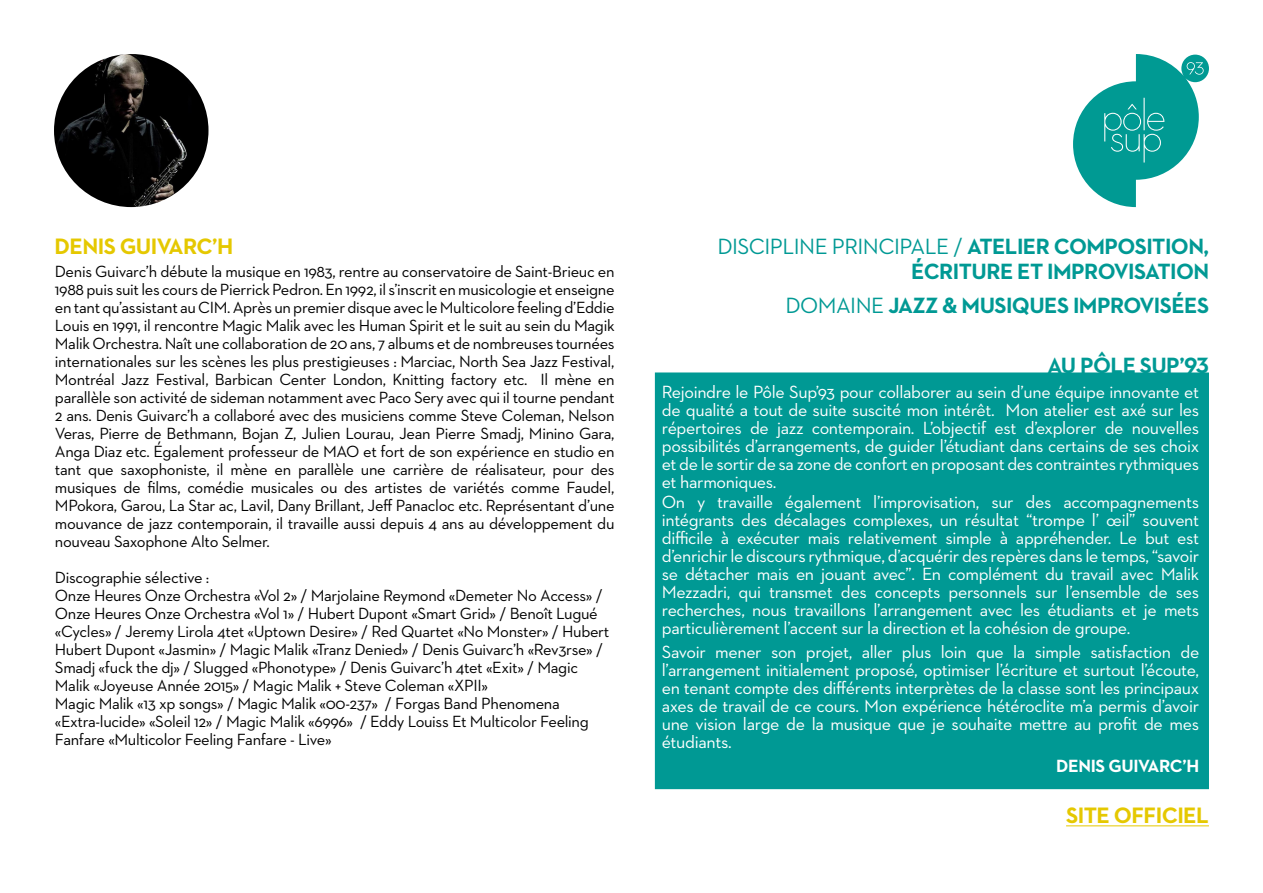
<style>
.page{position:relative;width:1263px;height:893px;background:#fff}
.page>*{position:absolute;margin:0;border:0;box-sizing:border-box;transform-origin:0 0}
.t1{font:700 22.65px "Neutraface 2 Text";letter-spacing:-.025em;color:#e5c800}
.t2{font:700 22.5px/25.5px "Neutraface 2 Text";letter-spacing:-.025em;color:#009994;text-align:right}
.t3{font:18px/18px "Neutraface 2 Text";letter-spacing:-.02em;color:#fff;text-align:justify}
.t4{font:700 18px "Neutraface 2 Text";letter-spacing:-.02em;color:#fff}
.t5{font:16.5px/18px "Neutraface 2 Text";letter-spacing:-.02em;color:#000;text-align:justify}
.s1{font-weight:400}
</style>
<div class="page">
<div style="left:655px;top:372px;width:554px;height:417px;background:#009994"></div>
<svg style="left:1073px;top:54px;width:136px;height:153px"></svg>
<hr style="left:1066px;top:826px;width:143px;height:1px;background:#e5c800">
<img style="left:54px;top:54px;width:154px;height:153px">
<h1 class="t1" style="left:54px;top:231px;width:180px">DENIS GUIVARC’H</h1>
<p class="t5" style="left:55px;top:262px;width:561px">Denis Guivarc’h débute la musique en 1983, rentre au conservatoire de Saint-Brieuc en 1988 puis suit les cours de Pierrick Pedron. En 1992, il s’inscrit en musicologie et enseigne en tant qu’assistant au CIM. Après un premier disque avec le Multicolore feeling d’Eddie Louis en 1991, il rencontre Magic Malik avec les Human Spirit et le suit au sein du Magik Malik Orchestra. Naît une collaboration de 20 ans, 7 albums et de nombreuses tournées internationales sur les scènes les plus prestigieuses : Marciac, North Sea Jazz Festival, Montréal Jazz Festival, Barbican Center London, Knitting factory etc. Il mène en parallèle son activité de sideman notamment avec Paco Sery avec qui il tourne pendant 2 ans. Denis Guivarc’h a collaboré avec des musiciens comme Steve Coleman, Nelson Veras, Pierre de Bethmann, Bojan Z, Julien Lourau, Jean Pierre Smadj, Minino Gara, Anga Diaz etc. Également professeur de MAO et fort de son expérience en studio en tant que saxophoniste, il mène en parallèle une carrière de réalisateur, pour des musiques de films, comédie musicales ou des artistes de variétés comme Faudel, MPokora, Garou, La Star ac, Lavil, Dany Brillant, Jeff Panacloc etc. Représentant d’une mouvance de jazz contemporain, il travaille aussi depuis 4 ans au développement du nouveau Saxophone Alto Selmer.</p>
<p class="t5" style="left:55px;top:568px;width:556px;text-align:left">Discographie sélective :<br>Onze Heures Onze Orchestra «Vol 2» / Marjolaine Reymond «Demeter No Access» / Onze Heures Onze Orchestra «Vol 1» / Hubert Dupont «Smart Grid» / Benoît Lugué «Cycles» / Jeremy Lirola 4tet «Uptown Desire» / Red Quartet «No Monster» / Hubert Hubert Dupont «Jasmin» / Magic Malik «Tranz Denied» / Denis Guivarc’h «Rev3rse» / Smadj «fuck the dj» / Slugged «Phonotype» / Denis Guivarc’h 4tet «Exit» / Magic Malik «Joyeuse Année 2015» / Magic Malik + Steve Coleman «XPII»<br>Magic Malik «13 xp songs» / Magic Malik «00-237» / Forgas Band Phenomena «Extra-lucide» «Soleil 12» / Magic Malik «6996» / Eddy Louiss Et Multicolor Feeling Fanfare «Multicolor Feeling Fanfare - Live»</p>
<h2 class="t2" style="left:717px;top:233px;width:493px"><span class="s1">DISCIPLINE PRINCIPALE /</span> ATELIER COMPOSITION,<br>ÉCRITURE ET IMPROVISATION</h2>
<h2 class="t2" style="left:785px;top:293px;width:425px"><span class="s1">DOMAINE</span> JAZZ &amp; MUSIQUES IMPROVISÉES</h2>
<h2 class="t2" style="left:1047px;top:352px;width:163px">AU PÔLE SUP’93</h2>
<p class="t3" style="left:662px;top:382px;width:539px">Rejoindre le Pôle Sup’93 pour collaborer au sein d’une équipe innovante et de qualité a tout de suite suscité mon intérêt. Mon atelier est axé sur les répertoires de jazz contemporain. L’objectif est d’explorer de nouvelles possibilités d’arrangements, de guider l’étudiant dans certains de ses choix et de le sortir de sa zone de confort en proposant des contraintes rythmiques et harmoniques.</p>
<p class="t3" style="left:662px;top:493px;width:539px">On y travaille également l’improvisation, sur des accompagnements intégrants des décalages complexes, un résultat “trompe l’ œil” souvent difficile à exécuter mais relativement simple à appréhender. Le but est d’enrichir le discours rythmique, d’acquérir des repères dans le temps, “savoir se détacher mais en jouant avec”. En complément du travail avec Malik Mezzadri, qui transmet des concepts personnels sur l’ensemble de ses recherches, nous travaillons l’arrangement avec les étudiants et je mets particulièrement l’accent sur la direction et la cohésion de groupe.</p>
<p class="t3" style="left:662px;top:643px;width:539px">Savoir mener son projet, aller plus loin que la simple satisfaction de l’arrangement initialement proposé, optimiser l’écriture et surtout l’écoute, en tenant compte des différents interprètes de la classe sont les principaux axes de travail de ce cours. Mon expérience hétéroclite m’a permis d’avoir une vision large de la musique que je souhaite mettre au profit de mes étudiants.</p>
<p class="t4" style="left:1056px;top:754px;width:144px">DENIS GUIVARC’H</p>
<h1 class="t1" style="left:1066px;top:801px;width:144px">SITE OFFICIEL</h1>
</div>
